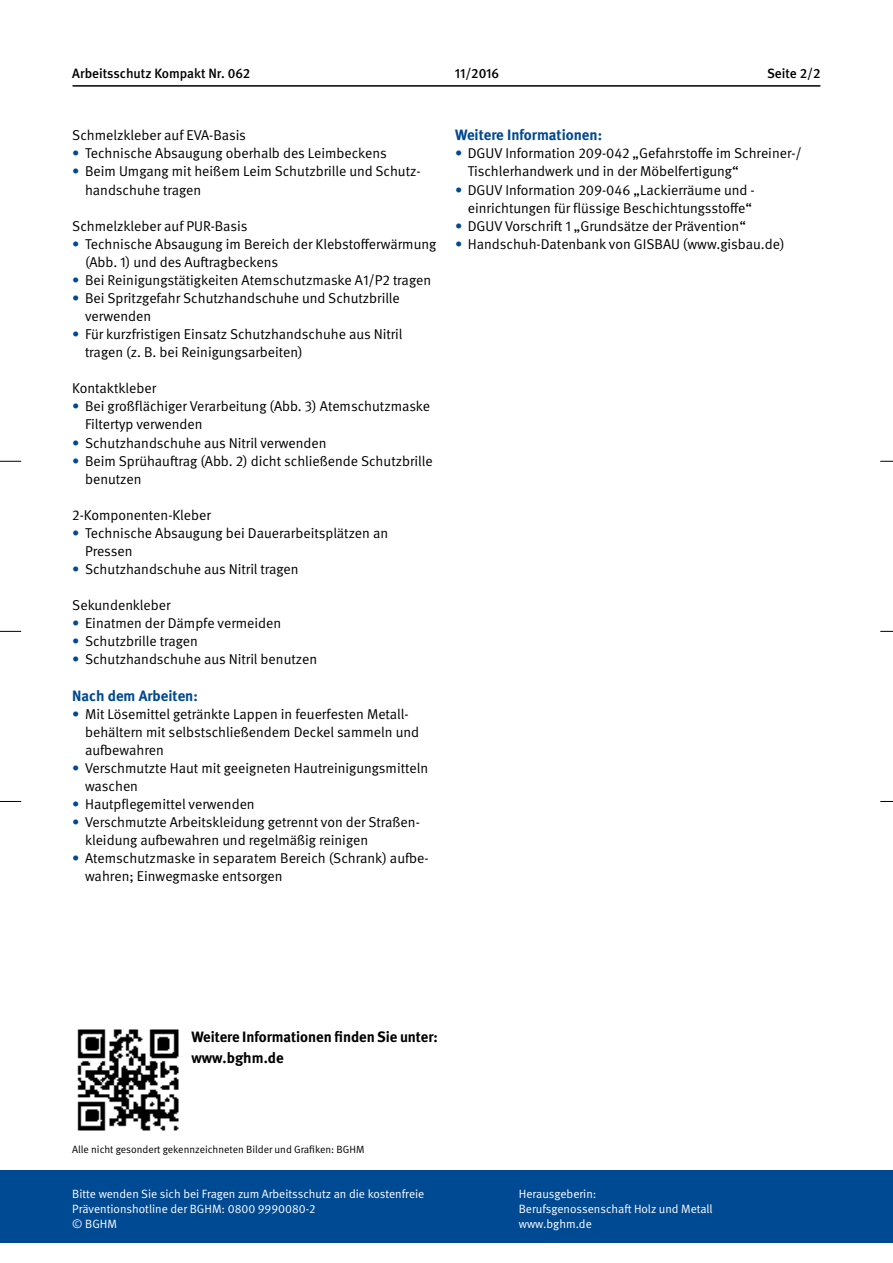
<style>
.page{position:relative;width:893px;height:1263px;background:#fff}
.page>*{position:absolute;margin:0;border:0;box-sizing:border-box;transform-origin:0 0}
.t1{font:700 15px/21px "DGUV Meta";color:#000}
.t2{font:700 15px "DGUV Meta";color:#004993}
.t3{font:14.25px/18px "DGUV Meta";color:#000}
.t4{font:500 13.5px "DGUV Meta";color:#000}
.t5{font:12px/15px "DGUV Meta";color:#fff}
.t6{font:10.5px "DGUV Meta";color:#000}
.s1{color:#004993}
</style>
<div class="page">
<div style="left:0;top:1170px;width:893px;height:73px;background:#004993"></div>
<svg style="left:0;top:461px;width:21px;height:1px"></svg>
<svg style="left:0;top:631px;width:21px;height:1px"></svg>
<svg style="left:0;top:801px;width:21px;height:1px"></svg>
<svg style="left:881px;top:461px;width:12px;height:1px"></svg>
<svg style="left:881px;top:631px;width:12px;height:1px"></svg>
<svg style="left:881px;top:801px;width:12px;height:1px"></svg>
<hr style="left:73px;top:85px;width:747px;height:2px;background:#000">
<img style="left:77px;top:1029px;width:102px;height:102px">
<p class="t4" style="left:72px;top:66px;width:180px">Arbeitsschutz Kompakt Nr. 062</p>
<p class="t4" style="left:455px;top:66px;width:46px">11/2016</p>
<p class="t4" style="left:767px;top:66px;width:55px">Seite 2/2</p>
<p class="t3" style="left:72px;top:127px;width:175px">Schmelzkleber auf EVA-Basis</p>
<p class="t3" style="left:72px;top:145px;width:316px"><span class="s1">•</span> Technische Absaugung oberhalb des Leimbeckens</p>
<p class="t3" style="left:85px;top:163px;width:337px;text-indent:-13px"><span class="s1">•</span> Beim Umgang mit heißem Leim Schutzbrille und Schutz&shy;handschuhe tragen</p>
<p class="t3" style="left:72px;top:217px;width:177px">Schmelzkleber auf PUR-Basis</p>
<p class="t3" style="left:85px;top:235px;width:353px;text-indent:-13px"><span class="s1">•</span> Technische Absaugung im Bereich der Klebstofferwärmung (Abb. 1) und des Auftragbeckens</p>
<p class="t3" style="left:72px;top:271px;width:360px"><span class="s1">•</span> Bei Reinigungstätigkeiten Atemschutzmaske A1/P2 tragen</p>
<p class="t3" style="left:85px;top:289px;width:316px;text-indent:-13px"><span class="s1">•</span> Bei Spritzgefahr Schutzhandschuhe und Schutzbrille verwenden</p>
<p class="t3" style="left:85px;top:325px;width:319px;text-indent:-13px"><span class="s1">•</span> Für kurzfristigen Einsatz Schutzhandschuhe aus Nitril tragen (z. B. bei Reinigungsarbeiten)</p>
<p class="t3" style="left:72px;top:380px;width:85px">Kontaktkleber</p>
<p class="t3" style="left:85px;top:398px;width:347px;text-indent:-13px"><span class="s1">•</span> Bei großflächiger Verarbeitung (Abb. 3) Atemschutzmaske<br>Filtertyp verwenden</p>
<p class="t3" style="left:72px;top:434px;width:256px"><span class="s1">•</span> Schutzhandschuhe aus Nitril verwenden</p>
<p class="t3" style="left:85px;top:452px;width:349px;text-indent:-13px"><span class="s1">•</span> Beim Sprühauftrag (Abb. 2) dicht schließende Schutzbrille benutzen</p>
<p class="t3" style="left:72px;top:506px;width:140px">2-Komponenten-Kleber</p>
<p class="t3" style="left:85px;top:524px;width:305px;text-indent:-13px"><span class="s1">•</span> Technische Absaugung bei Dauerarbeitsplätzen an<br>Pressen</p>
<p class="t3" style="left:72px;top:560px;width:228px"><span class="s1">•</span> Schutzhandschuhe aus Nitril tragen</p>
<p class="t3" style="left:72px;top:597px;width:100px">Sekundenkleber</p>
<p class="t3" style="left:72px;top:615px;width:211px"><span class="s1">•</span> Einatmen der Dämpfe vermeiden</p>
<p class="t3" style="left:72px;top:633px;width:127px"><span class="s1">•</span> Schutzbrille tragen</p>
<p class="t3" style="left:72px;top:651px;width:246px"><span class="s1">•</span> Schutzhandschuhe aus Nitril benutzen</p>
<p class="t2" style="left:72px;top:686px;width:127px">Nach dem Arbeiten:</p>
<p class="t3" style="left:85px;top:705px;width:336px;text-indent:-13px"><span class="s1">•</span> Mit Lösemittel getränkte Lappen in feuerfesten Metall&shy;behältern mit selbstschließendem Deckel sammeln und aufbewahren</p>
<p class="t3" style="left:85px;top:759px;width:345px;text-indent:-13px"><span class="s1">•</span> Verschmutzte Haut mit geeigneten Hautreinigungsmitteln waschen</p>
<p class="t3" style="left:72px;top:795px;width:184px"><span class="s1">•</span> Hautpflegemittel verwenden</p>
<p class="t3" style="left:85px;top:813px;width:336px;text-indent:-13px"><span class="s1">•</span> Verschmutzte Arbeitskleidung getrennt von der Straßen&shy;kleidung aufbewahren und regelmäßig reinigen</p>
<p class="t3" style="left:85px;top:850px;width:345px;text-indent:-13px"><span class="s1">•</span> Atemschutzmaske in separatem Bereich (Schrank) aufbe&shy;wahren; Einwegmaske entsorgen</p>
<p class="t2" style="left:455px;top:126px;width:149px">Weitere Informationen:</p>
<p class="t3" style="left:468px;top:145px;width:336px;text-indent:-13px"><span class="s1">•</span> DGUV Information 209-042 „Gefahrstoffe im Schreiner-/<br>Tischlerhandwerk und in der Möbelfertigung“</p>
<p class="t3" style="left:455px;top:181px;width:301px;text-align:right"><span class="s1">•</span> DGUV Information 209-046 „Lackierräume und - einrichtungen für flüssige Beschichtungsstoffe“</p>
<p class="t3" style="left:455px;top:217px;width:292px"><span class="s1">•</span> DGUV Vorschrift 1 „Grundsätze der Prävention“</p>
<p class="t3" style="left:455px;top:235px;width:331px"><span class="s1">•</span> Handschuh-Datenbank von GISBAU (www.gisbau.de)</p>
<p class="t1" style="left:191px;top:1027px;width:248px">Weitere Informationen finden Sie unter: www.bghm.de</p>
<p class="t6" style="left:72px;top:1143px;width:294px">Alle nicht gesondert gekennzeichneten Bilder und Grafiken: BGHM</p>
<p class="t5" style="left:72px;top:1186px;width:354px">Bitte wenden Sie sich bei Fragen zum Arbeitsschutz an die kostenfreie<br>Präventionshotline der BGHM: 0800 9990080-2<br>© BGHM</p>
<p class="t5" style="left:519px;top:1186px;width:195px">Herausgeberin:<br>Berufsgenossenschaft Holz und Metall www.bghm.de</p>
</div>
